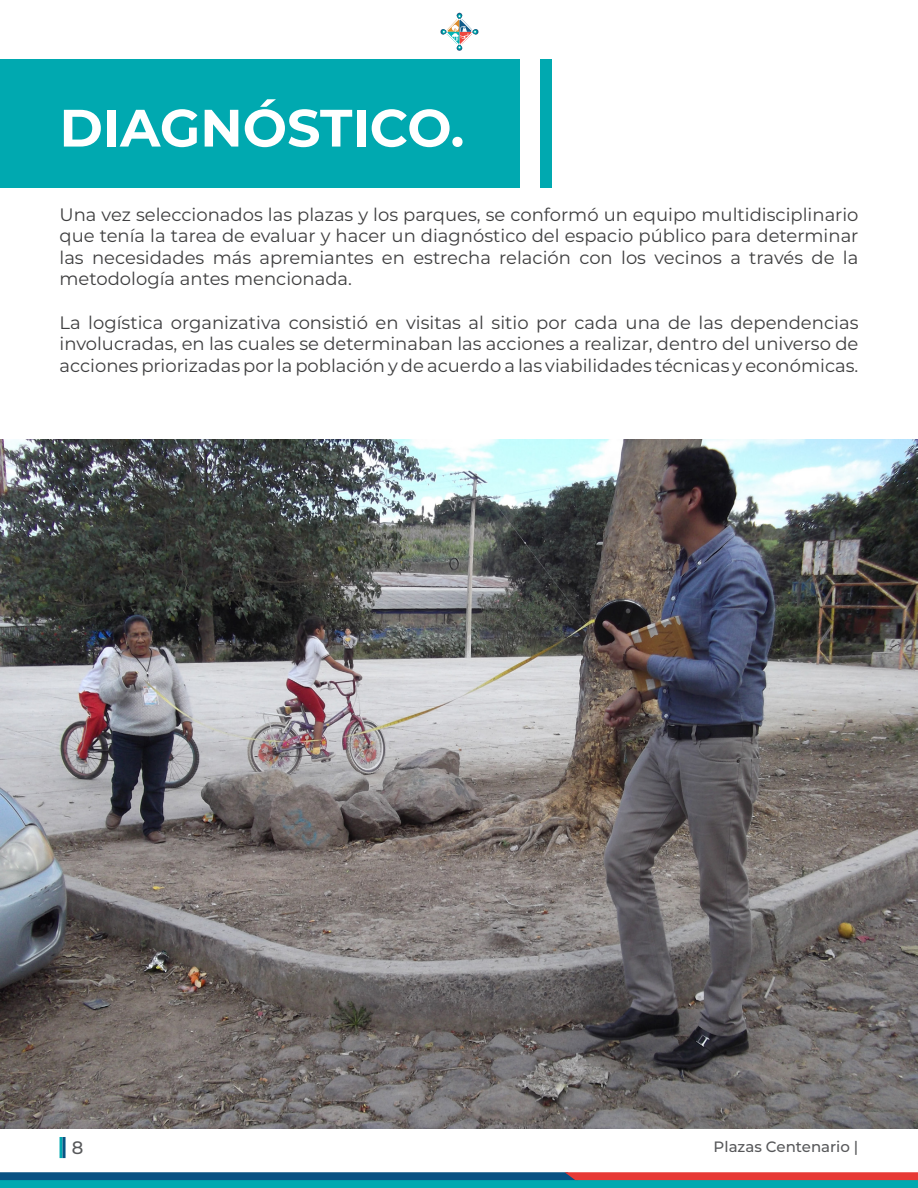
<style>
.page{position:relative;width:918px;height:1188px;background:#fff}
.page>*{position:absolute;margin:0;border:0;box-sizing:border-box;transform-origin:0 0}
.t1{font:700 52.5px "Montserrat";color:#fff}
.t2{font:18px/21.6px "Montserrat";color:#3e3e3f;text-align:justify}
.t3{font:500 18px "Montserrat";color:#57585a}
.t4{font:500 15px "Montserrat";color:#57585a}
</style>
<div class="page">
<svg style="left:440px;top:13px;width:39px;height:38px"></svg>
<hr style="left:60px;top:1137px;width:3px;height:21px;background:#00a9b0">
<hr style="left:63px;top:1137px;width:3px;height:21px;background:#095283">
<div style="left:0;top:1180px;width:918px;height:8px;background:#00a9b0"></div>
<svg style="left:0;top:1172px;width:918px;height:8px;background:#624e6a"></svg>
<div style="left:0;top:60px;width:520px;height:128px;background:#00a9b0"></div>
<div style="left:540px;top:60px;width:12px;height:128px;background:#00a9b0"></div>
<img style="left:0;top:440px;width:918px;height:688px">
<p class="t1" style="left:60px;top:90px;width:406px">DIAGNÓSTICO.</p>
<p class="t2" style="left:60px;top:203px;width:800px">Una vez seleccionados las plazas y los parques, se conformó un equipo multidisciplinario que tenía la tarea de evaluar y hacer un diagnóstico del espacio público para determinar las necesidades más apremiantes en estrecha relación con los vecinos a través de la metodología antes mencionada.</p>
<p class="t2" style="left:60px;top:311px;width:800px">La logística organizativa consistió en visitas al sitio por cada una de las dependencias involucradas, en las cuales se determinaban las acciones a realizar, dentro del universo de acciones priorizadas por la población y de acuerdo a las viabilidades técnicas y económicas.</p>
<p class="t3" style="left:72px;top:1135px;width:13px">8</p>
<p class="t4" style="left:714px;top:1136px;width:146px">Plazas Centenario |</p>
</div>
